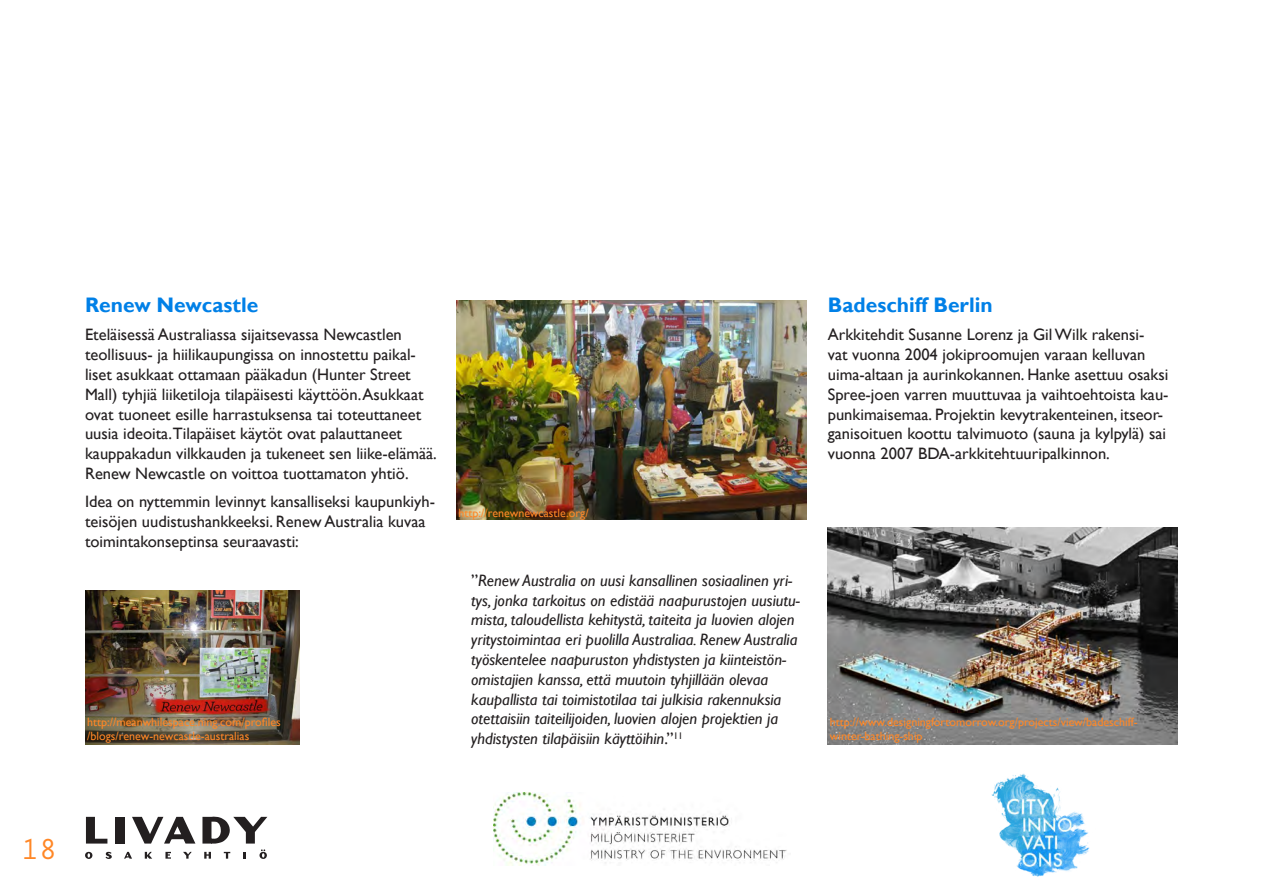
<style>
.page{position:relative;width:1263px;height:893px;background:#fff}
.page>*{position:absolute;margin:0;border:0;box-sizing:border-box;transform-origin:0 0}
.t1{font:30px "Orator Std";color:#ff8726}
.Leipäteksti{font:700 21px "Gill Sans";color:#0080e7}
.Leipäteksti-2{font:16.5px/19.8px "Gill Sans";color:#231f20}
.Leipäteksti-3{font:italic 16.5px/19.8px "Gill Sans";color:#231f20}
.kuvalähteet{font:12px/14.4px "Gill Sans";color:#ff8726}
.s1{font-style:normal}
</style>
<div class="page">
<svg style="left:224px;top:852px;width:6px;height:7px"></svg>
<svg style="left:204px;top:852px;width:7px;height:7px"></svg>
<svg style="left:165px;top:852px;width:6px;height:7px"></svg>
<svg style="left:145px;top:852px;width:7px;height:7px"></svg>
<svg style="left:106px;top:852px;width:6px;height:7px"></svg>
<svg style="left:85px;top:852px;width:8px;height:7px"></svg>
<svg style="left:86px;top:817px;width:21px;height:26px"></svg>
<div style="left:116px;top:817px;width:9px;height:26px;background:#231f20"></div>
<svg style="left:132px;top:817px;width:63px;height:26px"></svg>
<svg style="left:202px;top:816px;width:65px;height:27px"></svg>
<svg style="left:259px;top:849px;width:8px;height:10px"></svg>
<svg style="left:243px;top:852px;width:3px;height:7px"></svg>
<svg style="left:183px;top:852px;width:9px;height:7px"></svg>
<svg style="left:124px;top:852px;width:8px;height:7px"></svg>
<img style="left:991px;top:773px;width:99px;height:104px">
<img style="left:493px;top:792px;width:294px;height:73px">
<img style="left:828px;top:527px;width:350px;height:217px">
<img style="left:85px;top:590px;width:214px;height:154px">
<img style="left:456px;top:301px;width:350px;height:219px">
<p class="Leipäteksti" style="left:85px;top:292px;width:175px">Renew Newcastle</p>
<p class="Leipäteksti-2" style="left:85px;top:325px;width:353px">Eteläisessä Australiassa sijaitsevassa Newcastlen teollisuus- ja hiilikaupungissa on innostettu paikal&shy;liset asukkaat ottamaan pääkadun (Hunter Street Mall) tyhjiä liiketiloja tilapäisesti käyttöön. Asukkaat ovat tuoneet esille harrastuksensa tai toteuttaneet uusia ideoita.Tilapäiset käytöt ovat palauttaneet kauppakadun vilkkauden ja tukeneet sen liike-elämää.<br>Renew Newcastle on voittoa tuottamaton yhtiö.</p>
<p class="Leipäteksti-2" style="left:85px;top:492px;width:351px">Idea on nyttemmin levinnyt kansalliseksi kaupunkiyh&shy;teisöjen uudistushankkeeksi. Renew Australia kuvaa toimintakonseptinsa seuraavasti:</p>
<p class="kuvalähteet" style="left:87px;top:714px;width:195px">http://meanwhilespace.ning.com/profiles</p>
<p class="kuvalähteet" style="left:87px;top:729px;width:164px">/blogs/renew-newcastle-australias</p>
<p class="kuvalähteet" style="left:459px;top:506px;width:132px">http://renewnewcastle.org/</p>
<p class="Leipäteksti-3" style="left:471px;top:570px;width:330px"><span class="s1">”</span>Renew Australia on uusi kansallinen sosiaalinen yri&shy;tys, jonka tarkoitus on edistää naapurustojen uusiutu&shy;mista, taloudellista kehitystä, taiteita ja luovien alojen yritystoimintaa eri puolilla Australiaa. Renew Australia työskentelee naapuruston yhdistysten ja kiinteistön&shy;omistajien kanssa, että muutoin tyhjillään olevaa kaupallista tai toimistotilaa tai julkisia rakennuksia otettaisiin taiteilijoiden, luovien alojen projektien ja yhdistysten tilapäisiin käyttöihin<span class="s1">.”</span><sup>11</sup></p>
<p class="Leipäteksti" style="left:828px;top:292px;width:166px">Badeschiff Berlin</p>
<p class="Leipäteksti-2" style="left:828px;top:325px;width:342px">Arkkitehdit Susanne Lorenz ja Gil Wilk rakensi-<br>vat vuonna 2004 jokiproomujen varaan kelluvan uima-altaan ja aurinkokannen. Hanke asettuu osaksi Spree-joen varren muuttuvaa ja vaihtoehtoista kau&shy;punkimaisemaa. Projektin kevytrakenteinen, itseor&shy;ganisoituen koottu talvimuoto (sauna ja kylpylä) sai vuonna 2007 BDA-arkkitehtuuripalkinnon.</p>
<p class="kuvalähteet" style="left:830px;top:714px;width:309px">http://www.designingfortomorrow.org/projects/view/badeschiff&shy;winter-bathing-ship</p>
<h1 class="t1" style="left:21px;top:828px;width:38px">18</h1>
</div>
